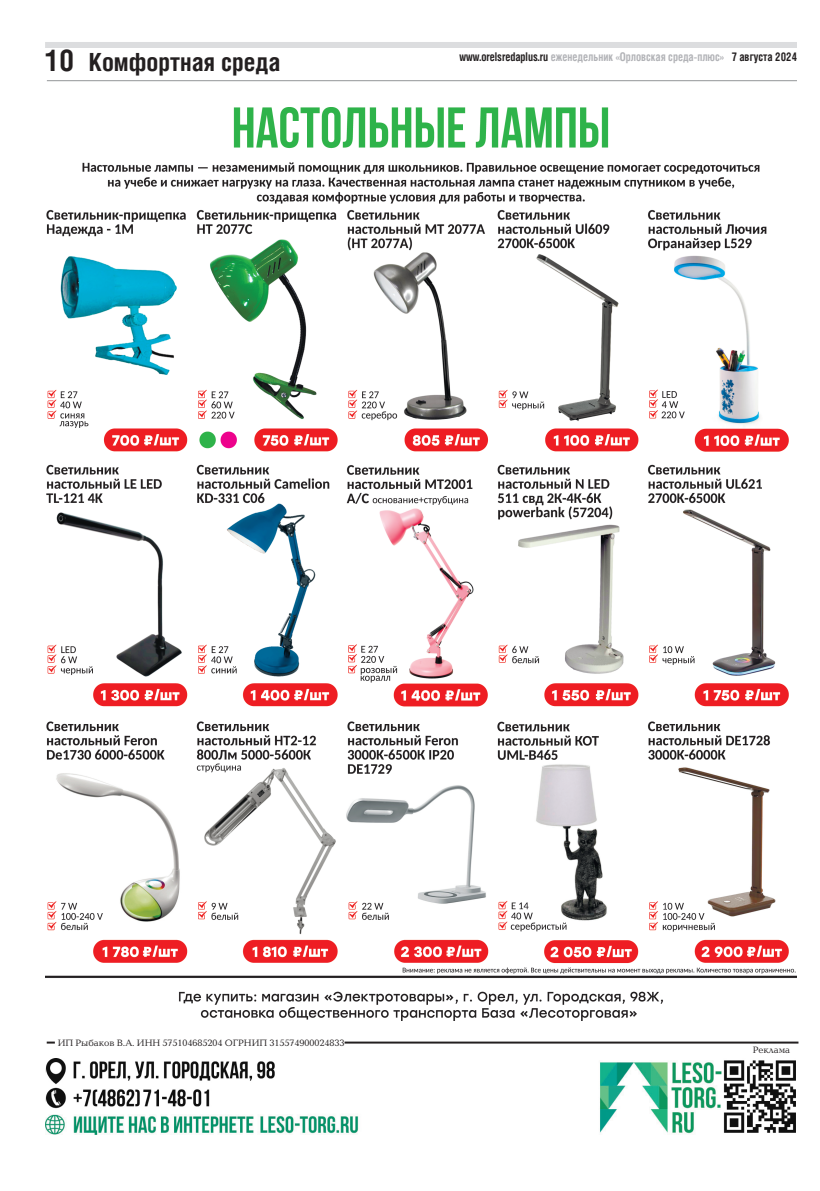
<style>
.page{position:relative;width:820px;height:1191px;background:#fff}
.page>*{position:absolute;margin:0;border:0;box-sizing:border-box;transform-origin:0 0}
.t1{font:25px "Helios Cond Bold 10";color:#231f20}
.t2{font:12px "Helios Cond Bold 10";color:#b2b3b7;scale:.9 1}
.t3{font:9.5px "Baltica C9";color:#231f20}
.s1{font-size:30px}
.s2{color:#231f20}
</style>
<div class="page">
<hr style="left:47px;top:80px;width:749px;height:1px;background:#939598">
<div style="left:45px;top:42px;width:751px;height:6px;background:#dcdddf"></div>
<hr style="left:47px;top:1041px;width:751px;height:2px;background:#231f20">
<img style="left:45px;top:1062px;width:676px;height:72px">
<img style="left:46px;top:1058px;width:260px;height:55px">
<img style="left:721px;top:1060px;width:74px;height:73px">
<div style="left:55px;top:1038px;width:289px;height:10px;background:#fff"></div>
<img style="left:45px;top:108px;width:751px;height:912px">
<h1 class="t1" style="left:45px;top:47px;width:237px"><span class="s1">10</span> Комфортная среда</h1>
<p class="t2" style="left:459px;top:49px;width:376px"><span class="s2">www.orelsredaplus.ru</span> еженедельник «Орловская среда-плюс» <span class="s2">7 августа 2024</span></p>
<p class="t3" style="left:58px;top:1038px;width:288px">ИП Рыбаков В.А. ИНН 575104685204 ОГРНИП 315574900024833</p>
<p class="t3" style="left:752px;top:1044px;width:39px">Реклама</p>
</div>
